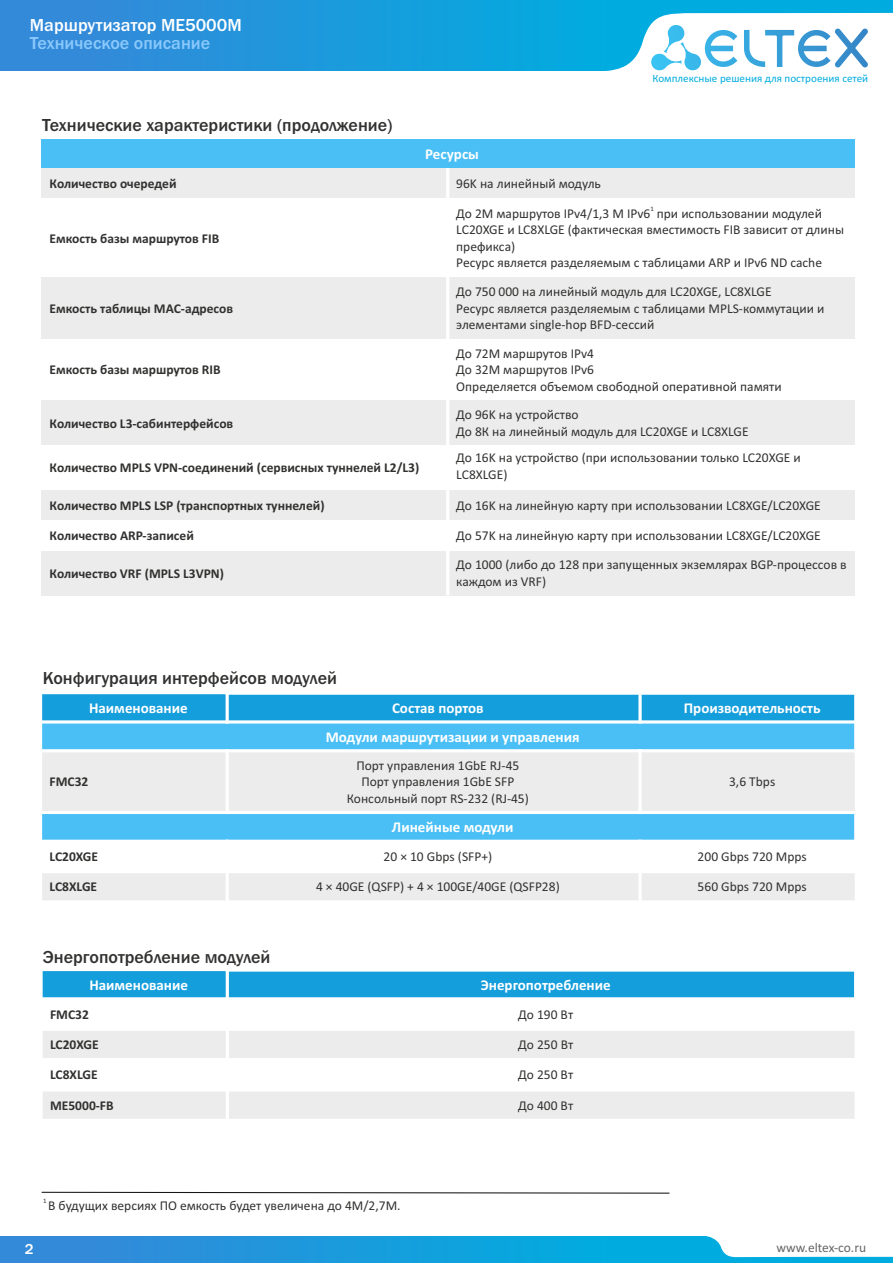
<style>
.page{position:relative;width:893px;height:1263px;background:#fff}
.page>*{position:absolute;margin:0;border:0;box-sizing:border-box;transform-origin:0 0}
.t1{font:500 18px "Franklin Gothic";color:#313130}
.t2{font:500 18px "Franklin Gothic";color:#fff}
.t3{font:500 18px "Franklin Gothic";color:#8ac9fc}
.t4{font:700 15px "Calibri";color:#fff}
.t5{font:500 15px "Franklin Gothic";color:#fff}
.t6{font:13.5px/16.5px "Calibri";color:#313130}
.t7{font:700 13.5px "Calibri";color:#313130}
.t8{font:13.5px "Calibri";color:#666}
.t9{font:11.1px "Calibri";color:#00acdf}
.t10{font:6.75px "Calibri";color:#313130}
</style>
<div class="page">
<div style="left:0;top:0;width:893px;height:71px;background:linear-gradient(to right,#3489d9,#00b4e0)"></div>
<svg style="left:589px;top:13px;width:304px;height:58px"></svg>
<div style="left:0;top:1236px;width:893px;height:27px;background:linear-gradient(to right,#3489d9,#00b4e0)"></div>
<svg style="left:703px;top:1236px;width:190px;height:21px"></svg>
<div style="left:41px;top:139px;width:813px;height:29px;background:#49bff5"></div>
<div style="left:41px;top:168px;width:407px;height:30px;background:#ececec"></div>
<div style="left:448px;top:168px;width:406px;height:30px;background:#ececec"></div>
<div style="left:41px;top:277px;width:407px;height:62px;background:#ececec"></div>
<div style="left:448px;top:277px;width:406px;height:62px;background:#ececec"></div>
<div style="left:41px;top:401px;width:407px;height:44px;background:#ececec"></div>
<div style="left:448px;top:401px;width:406px;height:44px;background:#ececec"></div>
<div style="left:41px;top:490px;width:407px;height:30px;background:#ececec"></div>
<div style="left:448px;top:490px;width:406px;height:30px;background:#ececec"></div>
<div style="left:41px;top:551px;width:407px;height:44px;background:#ececec"></div>
<div style="left:448px;top:551px;width:406px;height:44px;background:#ececec"></div>
<hr style="left:446px;top:168px;width:3px;height:427px;background:#fff">
<div style="left:41px;top:693px;width:186px;height:29px;background:#159edc"></div>
<div style="left:227px;top:693px;width:413px;height:29px;background:#159edc"></div>
<div style="left:640px;top:693px;width:216px;height:29px;background:#159edc"></div>
<div style="left:41px;top:722px;width:815px;height:29px;background:#49bff5"></div>
<div style="left:41px;top:751px;width:186px;height:61px;background:#ececec"></div>
<div style="left:227px;top:751px;width:413px;height:61px;background:#ececec"></div>
<div style="left:640px;top:751px;width:216px;height:61px;background:#ececec"></div>
<div style="left:41px;top:812px;width:815px;height:29px;background:#49bff5"></div>
<div style="left:41px;top:872px;width:186px;height:30px;background:#ececec"></div>
<div style="left:227px;top:872px;width:413px;height:30px;background:#ececec"></div>
<div style="left:640px;top:872px;width:216px;height:30px;background:#ececec"></div>
<hr style="left:40px;top:692px;width:2px;height:211px;background:#fff">
<hr style="left:226px;top:840px;width:3px;height:63px;background:#fff">
<hr style="left:226px;top:749px;width:3px;height:65px;background:#fff">
<hr style="left:226px;top:691px;width:3px;height:32px;background:#fff">
<hr style="left:638px;top:840px;width:4px;height:63px;background:#fff">
<hr style="left:638px;top:749px;width:4px;height:65px;background:#fff">
<svg style="left:638px;top:695px;width:4px;height:25px"></svg>
<hr style="left:855px;top:840px;width:2px;height:63px;background:#fff">
<hr style="left:854px;top:811px;width:3px;height:32px;background:#fff">
<hr style="left:855px;top:749px;width:2px;height:65px;background:#fff">
<hr style="left:854px;top:691px;width:3px;height:61px;background:#fff">
<hr style="left:40px;top:900px;width:817px;height:3px;background:#fff">
<hr style="left:40px;top:870px;width:817px;height:3px;background:#fff">
<hr style="left:40px;top:840px;width:817px;height:3px;background:#fff">
<hr style="left:40px;top:811px;width:817px;height:3px;background:#fff">
<hr style="left:40px;top:749px;width:817px;height:3px;background:#fff">
<hr style="left:40px;top:720px;width:817px;height:3px;background:#fff">
<hr style="left:40px;top:692px;width:189px;height:2px;background:#fff">
<svg style="left:228px;top:693px;width:627px;height:2px"></svg>
<div style="left:42px;top:970px;width:185px;height:29px;background:#159edc"></div>
<div style="left:227px;top:970px;width:629px;height:29px;background:#159edc"></div>
<div style="left:42px;top:1029px;width:185px;height:30px;background:#ececec"></div>
<div style="left:227px;top:1029px;width:629px;height:30px;background:#ececec"></div>
<div style="left:42px;top:1090px;width:185px;height:30px;background:#ececec"></div>
<div style="left:227px;top:1090px;width:629px;height:30px;background:#ececec"></div>
<hr style="left:41px;top:969px;width:2px;height:153px;background:#fff">
<hr style="left:226px;top:968px;width:3px;height:154px;background:#fff">
<hr style="left:855px;top:997px;width:2px;height:125px;background:#fff">
<hr style="left:854px;top:968px;width:3px;height:32px;background:#fff">
<hr style="left:41px;top:1119px;width:816px;height:3px;background:#fff">
<hr style="left:41px;top:1088px;width:816px;height:3px;background:#fff">
<hr style="left:41px;top:1058px;width:816px;height:3px;background:#fff">
<hr style="left:41px;top:1028px;width:816px;height:3px;background:#fff">
<hr style="left:41px;top:997px;width:816px;height:3px;background:#fff">
<hr style="left:41px;top:969px;width:188px;height:2px;background:#fff">
<svg style="left:229px;top:970px;width:625px;height:2px"></svg>
<svg style="left:41px;top:1191px;width:629px;height:3px"></svg>
<h1 class="t2" style="left:30px;top:19px;width:213px">Маршрутизатор ME5000M</h1>
<h1 class="t3" style="left:30px;top:36px;width:182px">Техническое описание</h1>
<h1 class="t1" style="left:42px;top:119px;width:352px">Технические характеристики (продолжение)</h1>
<p class="t4" style="left:425px;top:148px;width:55px">Ресурсы</p>
<p class="t7" style="left:50px;top:178px;width:128px">Количество очередей</p>
<p class="t6" style="left:456px;top:176px;width:146px">96K на линейный модуль</p>
<p class="t9" style="left:652px;top:73px;width:217px">Комплексные решения для построения сетей</p>
<p class="t7" style="left:50px;top:232px;width:171px">Емкость базы маршрутов FIB</p>
<p class="t7" style="left:50px;top:303px;width:185px">Емкость таблицы MAC-адресов</p>
<p class="t7" style="left:50px;top:364px;width:173px">Емкость базы маршрутов RIB</p>
<p class="t10" style="left:650px;top:206px;width:5px">1</p>
<p class="t6" style="left:456px;top:206px;width:389px">До 2M маршрутов IPv4/1,3 M IPv6 при использовании модулей LC20XGE и LC8XLGE (фактическая вместимость FIB зависит от длины префикса)<br>Ресурс является разделяемым с таблицами ARP и IPv6 ND cache</p>
<p class="t6" style="left:456px;top:285px;width:370px">До 750 000 на линейный модуль для LC20XGE, LC8XLGE<br>Ресурс является разделяемым с таблицами MPLS-коммутации и элементами single-hop BFD-сессий</p>
<p class="t6" style="left:456px;top:346px;width:327px">До 72M маршрутов IPv4<br>До 32M маршрутов IPv6<br>Определяется объемом свободной оперативной памяти</p>
<p class="t7" style="left:50px;top:417px;width:185px">Количество L3-сабинтерфейсов</p>
<p class="t6" style="left:456px;top:408px;width:294px">До 96K на устройство<br>До 8К на линейный модуль для LC20XGE и LC8XLGE</p>
<p class="t7" style="left:50px;top:462px;width:371px">Количество MPLS VPN-соединений (сервисных туннелей L2/L3)</p>
<p class="t6" style="left:456px;top:451px;width:346px">До 16K на устройство (при использовании только LC20XGE и<br>LC8XLGE)</p>
<p class="t7" style="left:50px;top:500px;width:276px">Количество MPLS LSP (транспортных туннелей)</p>
<p class="t6" style="left:456px;top:498px;width:366px">До 16K на линейную карту при использовании LC8XGE/LC20XGE</p>
<p class="t7" style="left:50px;top:530px;width:146px">Количество ARP-записей</p>
<p class="t6" style="left:456px;top:528px;width:366px">До 57K на линейную карту при использовании LC8XGE/LC20XGE</p>
<p class="t7" style="left:50px;top:567px;width:176px">Количество VRF (MPLS L3VPN)</p>
<p class="t6" style="left:456px;top:558px;width:392px">До 1000 (либо до 128 при запущенных экземлярах BGP-процессов в каждом из VRF)</p>
<h1 class="t1" style="left:43px;top:671px;width:296px">Конфигурация интерфейсов модулей</h1>
<p class="t4" style="left:89px;top:701px;width:100px">Наименование</p>
<p class="t4" style="left:392px;top:701px;width:93px">Состав портов</p>
<p class="t4" style="left:684px;top:701px;width:138px">Производительность</p>
<p class="t4" style="left:326px;top:730px;width:255px">Модули маршрутизации и управления</p>
<p class="t7" style="left:50px;top:776px;width:40px">FMC32</p>
<p class="t6" style="left:347px;top:758px;width:184px;text-align:center">Порт управления 1GbE RJ-45<br>Порт управления 1GbE SFP<br>Консольный порт RS-232 (RJ-45)</p>
<p class="t4" style="left:392px;top:821px;width:123px">Линейные модули</p>
<p class="t6" style="left:729px;top:775px;width:48px">3,6 Tbps</p>
<p class="t7" style="left:50px;top:851px;width:50px">LC20XGE</p>
<p class="t6" style="left:384px;top:849px;width:110px">20 × 10 Gbps (SFP+)</p>
<p class="t6" style="left:698px;top:849px;width:111px">200 Gbps 720 Mpps</p>
<p class="t7" style="left:50px;top:881px;width:49px">LC8XLGE</p>
<p class="t6" style="left:316px;top:880px;width:245px">4 × 40GE (QSFP) + 4 × 100GE/40GE (QSFP28)</p>
<p class="t6" style="left:698px;top:880px;width:111px">560 Gbps 720 Mpps</p>
<h1 class="t1" style="left:43px;top:950px;width:229px">Энергопотребление модулей</h1>
<p class="t4" style="left:89px;top:978px;width:100px">Наименование</p>
<p class="t4" style="left:481px;top:978px;width:131px">Энергопотребление</p>
<p class="t7" style="left:50px;top:1008px;width:40px">FMC32</p>
<p class="t6" style="left:518px;top:1007px;width:56px">До 190 Вт</p>
<p class="t7" style="left:50px;top:1039px;width:50px">LC20XGE</p>
<p class="t6" style="left:518px;top:1037px;width:57px">До 250 Вт</p>
<p class="t7" style="left:50px;top:1069px;width:49px">LC8XLGE</p>
<p class="t6" style="left:518px;top:1068px;width:56px">До 250 Вт</p>
<p class="t7" style="left:50px;top:1100px;width:65px">ME5000-FB</p>
<p class="t6" style="left:518px;top:1098px;width:56px">До 400 Вт</p>
<p class="t10" style="left:43px;top:1198px;width:5px">1</p>
<p class="t6" style="left:48px;top:1198px;width:354px">В будущих версиях ПО емкость будет увеличена до 4М/2,7М.</p>
<p class="t5" style="left:25px;top:1243px;width:10px">2</p>
<p class="t8" style="left:776px;top:1242px;width:91px">www.eltex-co.ru</p>
</div>
